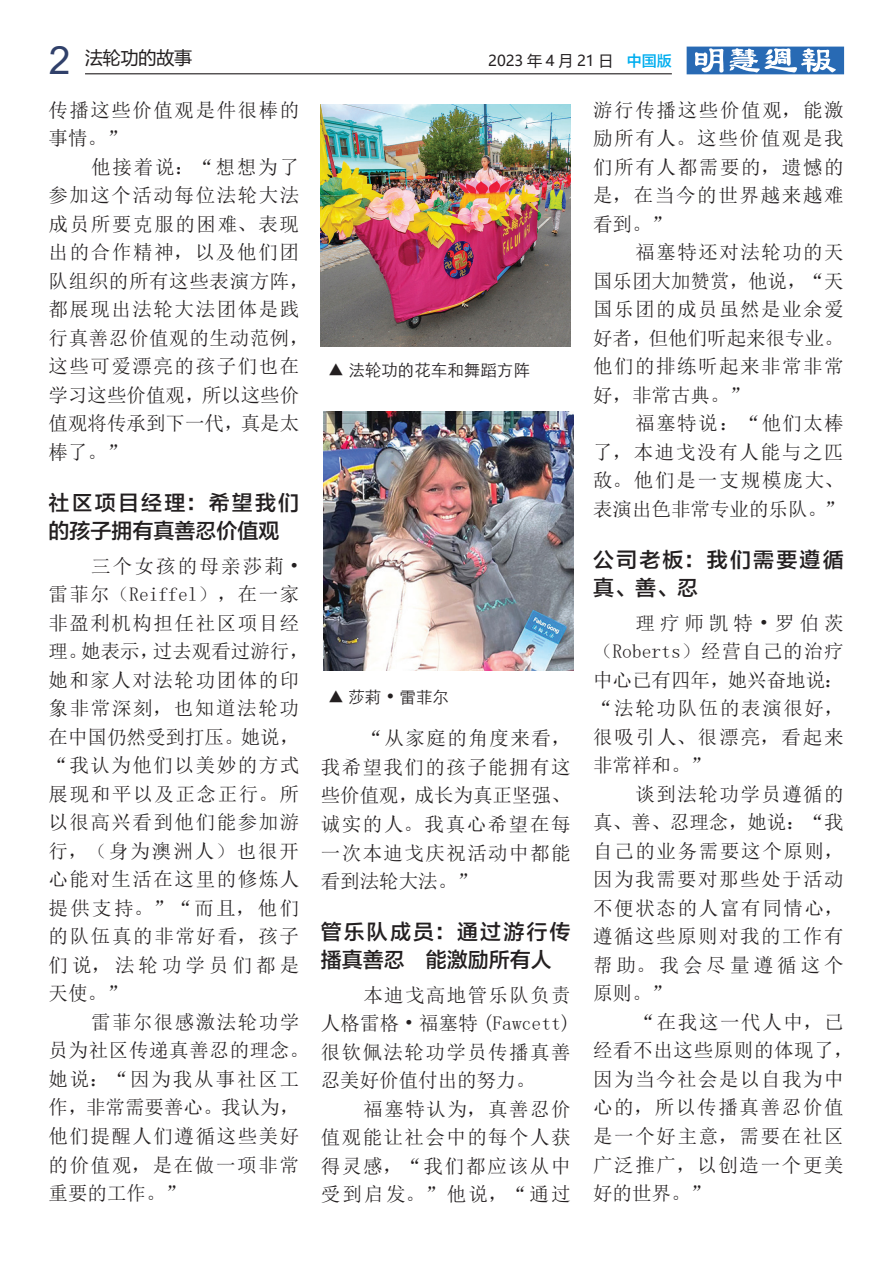
<style>
.page{position:relative;width:893px;height:1263px;background:#fff}
.page>*{position:absolute;margin:0;border:0;box-sizing:border-box;transform-origin:0 0}
.t1{font:21px/28.5px "FZLTZHK GBK1 0";color:#231f20}
.t2{font:21px/28.5px "FZLTZHK GBK1 0";letter-spacing:.05em;color:#231f20}
.t3{font:21px/28.5px "FZLTZHK GBK1 0";letter-spacing:.1em;color:#231f20}
.t4{font:19.5px/28.5px "N Sim Sun";letter-spacing:.08em;color:#231f20;text-align:justify}
.t5{font:18px "Microsoft Ya Hei";letter-spacing:-.01em;color:#231f20}
.t6{font:16.5px "ST Xihei";color:#231f20}
.t7{font:15px "Microsoft Ya Hei";color:#231f20}
.s1{font-family:"Arial";font-size:39px;color:#30406a}
.s2{font-family:"FZLTZHK GBK1 0";color:#00aeef}
</style>
<div class="page">
<hr style="left:85px;top:73px;width:587px;height:1px;background:#231f20">
<svg style="left:687px;top:47px;width:157px;height:27px"></svg>
<img style="left:321px;top:104px;width:250px;height:243px">
<img style="left:323px;top:411px;width:250px;height:259px">
<p class="t5" style="left:49px;top:46px;width:145px"><span class="s1">2</span> 法轮功的故事</p>
<p class="t7" style="left:488px;top:50px;width:185px">2023 年 4 月 21 日 <span class="s2">中国版</span></p>
<p class="t4" style="left:49px;top:95px;width:252px">传播这些价值观是件很棒的事情。”</p>
<p class="t4" style="left:49px;top:152px;width:262px;text-align:left;text-indent:43px">他接着说：“想想为了参加这个活动每位法轮大法成员所要克服的困难、表现出的合作精神，以及他们团队组织的所有这些表演方阵，都展现出法轮大法团体是践行真善忍价值观的生动范例，这些可爱漂亮的孩子们也在学习这些价值观，所以这些价值观将传承到下一代，真是太棒了。”</p>
<p class="t1" style="left:49px;top:488px;width:252px">社区项目经理：希望我们的孩子拥有真善忍价值观</p>
<p class="t4" style="left:49px;top:551px;width:262px;text-align:left;text-indent:43px">三个女孩的母亲莎莉 •雷菲尔（Reiffel），在一家非盈利机构担任社区项目经理。她表示，过去观看过游行，她和家人对法轮功团体的印象非常深刻，也知道法轮功在中国仍然受到打压。她说，“我认为他们以美妙的方式展现和平以及正念正行。所以很高兴看到他们能参加游行，（身为澳洲人）也很开心能对生活在这里的修炼人提供支持。”“而且，他们的队伍真的非常好看，孩子们说，法轮功学员们都是天使。”</p>
<p class="t4" style="left:49px;top:1008px;width:262px;text-align:left;text-indent:43px">雷菲尔很感激法轮功学员为社区传递真善忍的理念。她说：“因为我从事社区工作，非常需要善心。我认为，他们提醒人们遵循这些美好的价值观，是在做一项非常重要的工作。”</p>
<p class="t4" style="left:593px;top:95px;width:252px">游行传播这些价值观，能激励所有人。这些价值观是我们所有人都需要的，遗憾的是，在当今的世界越来越难看到。”</p>
<p class="t4" style="left:593px;top:238px;width:252px;text-indent:43px">福塞特还对法轮功的天国乐团大加赞赏，他说，“天国乐团的成员虽然是业余爱好者，但他们听起来很专业。他们的排练听起来非常非常好，非常古典。”</p>
<p class="t4" style="left:593px;top:409px;width:252px;text-indent:43px">福塞特说：“他们太棒了，本迪戈没有人能与之匹敌。他们是一支规模庞大、表演出色非常专业的乐队。”</p>
<p class="t3" style="left:593px;top:545px;width:252px">公司老板：我们需要遵循真、善、忍</p>
<p class="t4" style="left:593px;top:608px;width:252px;text-indent:43px">理疗师凯特•罗伯茨（Roberts）经营自己的治疗中心已有四年，她兴奋地说：“法轮功队伍的表演很好，很吸引人、很漂亮，看起来非常祥和。”</p>
<p class="t4" style="left:593px;top:779px;width:252px;text-indent:43px">谈到法轮功学员遵循的真、善、忍理念，她说：“我自己的业务需要这个原则，因为我需要对那些处于活动不便状态的人富有同情心，遵循这些原则对我的工作有帮助。我会尽量遵循这个原则。”</p>
<p class="t4" style="left:593px;top:1008px;width:262px;text-align:left;text-indent:43px">“在我这一代人中，已经看不出这些原则的体现了，因为当今社会是以自我为中心的，所以传播真善忍价值是一个好主意，需要在社区广泛推广，以创造一个更美好的世界。”</p>
<p class="t6" style="left:328px;top:357px;width:204px">▲ 法轮功的花车和舞蹈方阵</p>
<p class="t6" style="left:328px;top:684px;width:123px">▲ 莎莉 • 雷菲尔</p>
<p class="t4" style="left:321px;top:724px;width:251px;text-indent:43px">“从家庭的角度来看，我希望我们的孩子能拥有这些价值观，成长为真正坚强、诚实的人。我真心希望在每一次本迪戈庆祝活动中都能看到法轮大法。”</p>
<p class="t2" style="left:321px;top:917px;width:251px">管乐队成员：通过游行传播真善忍　能激励所有人</p>
<p class="t4" style="left:321px;top:980px;width:251px;text-indent:43px">本迪戈高地管乐队负责人格雷格 • 福塞特 (Fawcett)很钦佩法轮功学员传播真善忍美好价值付出的努力。</p>
<p class="t4" style="left:321px;top:1094px;width:251px;text-indent:43px">福塞特认为，真善忍价值观能让社会中的每个人获得灵感，“我们都应该从中受到启发。”他说，“通过</p>
</div>
